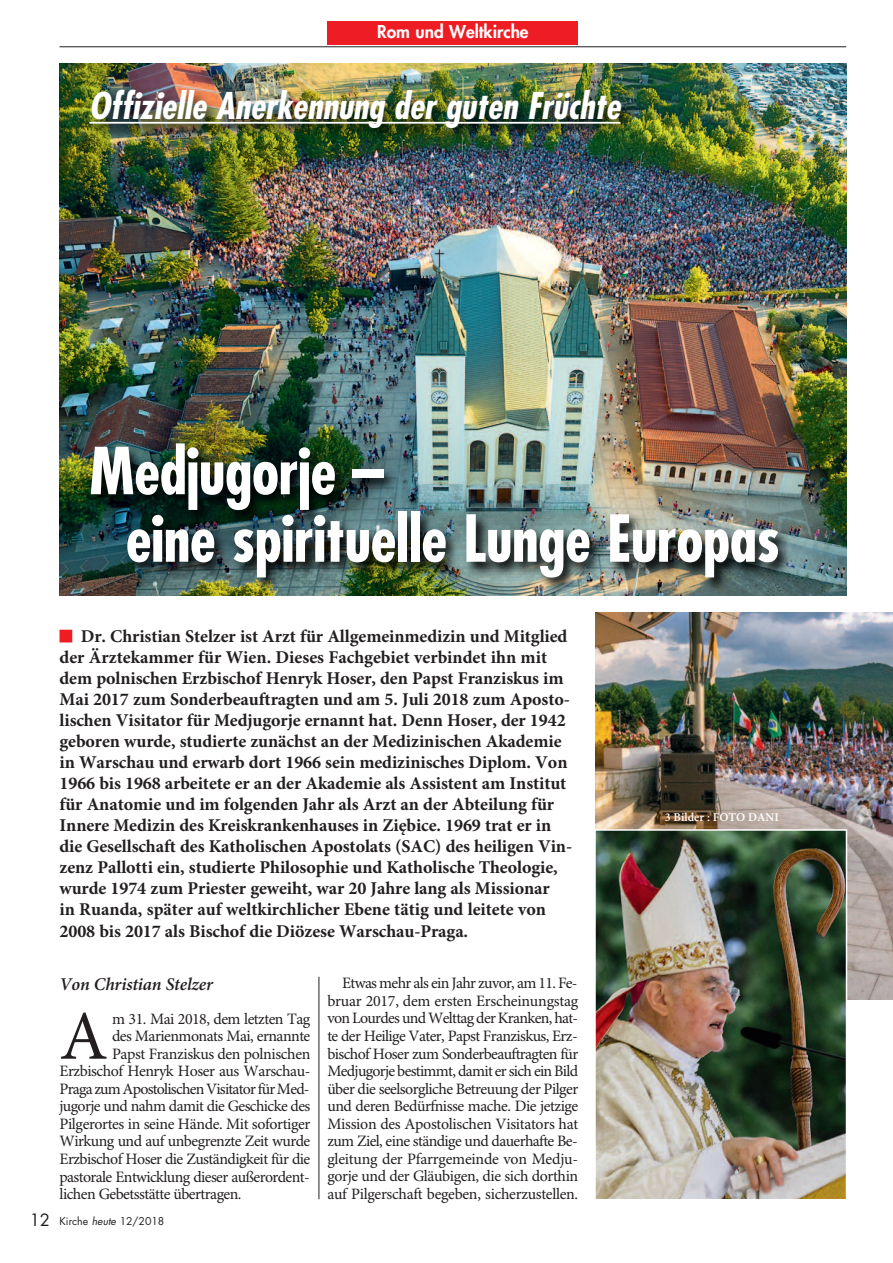
<style>
.page{position:relative;width:893px;height:1263px;background:#fff}
.page>*{position:absolute;margin:0;border:0;box-sizing:border-box;transform-origin:0 0}
.t1{font:69.75px "Minion Pro";color:#231f20}
.t2{font:700 condensed 63px/67.5px "Futura Std";letter-spacing:-.01em;color:#fff}
.t3{font:italic 700 condensed 36px "Futura Std";color:#fff}
.t4{font:700 18px/21px "Minion Pro";letter-spacing:-.005em;color:#231f20}
.t5{font:italic 600 18px "Minion Pro";letter-spacing:-.01em;color:#231f20}
.t6{font:800 17.25px "Futura Std";color:#fff}
.t7{font:15.9px/17.5px "Minion Pro";letter-spacing:-.035em;color:#231f20;text-align:justify}
.t8{font:600 12px "Minion Pro";color:#fff}
.t9{font:10.5px "Futura Std";color:#231f20}
.s1{font-size:16.5px}
.s2{font-style:italic}
</style>
<div class="page">
<hr style="left:319px;top:977px;width:1px;height:222px;background:#231f20">
<div style="left:60px;top:630px;width:12px;height:12px;background:#ee1d23"></div>
<img style="left:595px;top:612px;width:298px;height:387px">
<img style="left:597px;top:832px;width:247px;height:365px">
<div style="left:594px;top:829px;width:253px;height:371px;border:2px solid #fff"></div>
<img style="left:60px;top:64px;width:786px;height:367px">
<img style="left:59px;top:431px;width:810px;height:185px">
<img style="left:59px;top:80px;width:788px;height:96px">
<hr style="left:89px;top:122px;width:531px;height:2px;background:#fff">
<hr style="left:60px;top:47px;width:786px;height:1px;background:#231f20">
<div style="left:327px;top:21px;width:251px;height:24px;background:#ee1d23"></div>
<p class="t6" style="left:377px;top:23px;width:153px">Rom und Weltkirche</p>
<h3 class="t3" style="left:89px;top:90px;width:533px">Offizielle Anerkennung der guten Früchte</h3>
<h2 class="t2" style="left:126px;top:443px;width:656px;text-indent:-36px">Medjugorje –<br>eine spirituelle Lunge Europas</h2>
<p class="t4" style="left:60px;top:628px;width:514px;text-indent:21px">Dr. Christian Stelzer ist Arzt für Allgemeinmedizin und Mitglied der Ärztekammer für Wien. Dieses Fachgebiet verbindet ihn mit dem polnischen Erzbischof Henryk Hoser, den Papst Franziskus im Mai 2017 zum Sonderbeauftragten und am 5. Juli 2018 zum Aposto&shy;lischen Visitator für Medjugorje ernannt hat. Denn Hoser, der 1942 geboren wurde, studierte zunächst an der Medizinischen Akademie in Warschau und erwarb dort 1966 sein medizinisches Diplom. Von 1966 bis 1968 arbeitete er an der Akademie als Assistent am Institut für Anatomie und im folgenden Jahr als Arzt an der Abteilung für Innere Medizin des Kreiskrankenhauses in Ziębice. 1969 trat er in die Gesellschaft des Katholischen Apostolats (SAC) des heiligen Vin&shy;zenz Pallotti ein, studierte Philosophie und Katholische Theologie, wurde 1974 zum Priester geweiht, war 20 Jahre lang als Missionar<br>in Ruanda, später auf weltkirchlicher Ebene tätig und leitete von 2008 bis 2017 als Bischof die Diözese Warschau-Praga.</p>
<p class="t5" style="left:60px;top:977px;width:155px">Von Christian Stelzer</p>
<h1 class="t1" style="left:60px;top:1010px;width:50px">A</h1>
<p class="t7" style="left:112px;top:1011px;width:200px">m 31. Mai 2018, dem letzten Tag</p>
<p class="t7" style="left:112px;top:1029px;width:200px">des Marienmonats Mai, ernannte</p>
<p class="t7" style="left:112px;top:1046px;width:200px">Papst Franziskus den polnischen</p>
<p class="t7" style="left:60px;top:1064px;width:252px">Erzbischof Henryk Hoser aus Warschau-</p>
<p class="t7" style="left:60px;top:1081px;width:252px">PragazumApostolischenVisitatorfürMed-</p>
<p class="t7" style="left:60px;top:1099px;width:252px">jugorje und nahm damit die Geschicke des</p>
<p class="t7" style="left:60px;top:1116px;width:252px">Pilgerortes in seine Hände. Mit sofortiger</p>
<p class="t7" style="left:60px;top:1134px;width:252px">Wirkung und auf unbegrenzte Zeit wurde</p>
<p class="t7" style="left:60px;top:1151px;width:252px">Erzbischof Hoser die Zuständigkeit für die</p>
<p class="t7" style="left:60px;top:1169px;width:252px">pastorale Entwicklung dieser außerordent-</p>
<p class="t7" style="left:60px;top:1187px;width:184px">lichen Gebetsstätte übertragen.</p>
<p class="t9" style="left:30px;top:1216px;width:136px"><span class="s1">12</span> Kirche <span class="s2">heute</span> 12/2018</p>
<p class="t7" style="left:327px;top:976px;width:252px;text-indent:15px">Etwas mehr als ein Jahr zuvor, am 11. Fe&shy;bruar 2017, dem ersten Erscheinungstag von Lourdes und Welttag der Kranken, hat&shy;te der Heilige Vater, Papst Franziskus, Erz&shy;bischof Hoser zum Sonderbeauftragten für Medjugorje bestimmt, damit er sich ein Bild über die seelsorgliche Betreuung der Pilger und deren Bedürfnisse mache. Die jetzige Mission des Apostolischen Visitators hat zum Ziel, eine ständige und dauerhafte Be&shy;gleitung der Pfarrgemeinde von Medju&shy;gorje und der Gläubigen, die sich dorthin auf Pilgerschaft begeben, sicherzustellen.</p>
<p class="t8" style="left:665px;top:812px;width:116px">3 Bilder : FOTO DANI</p>
</div>
